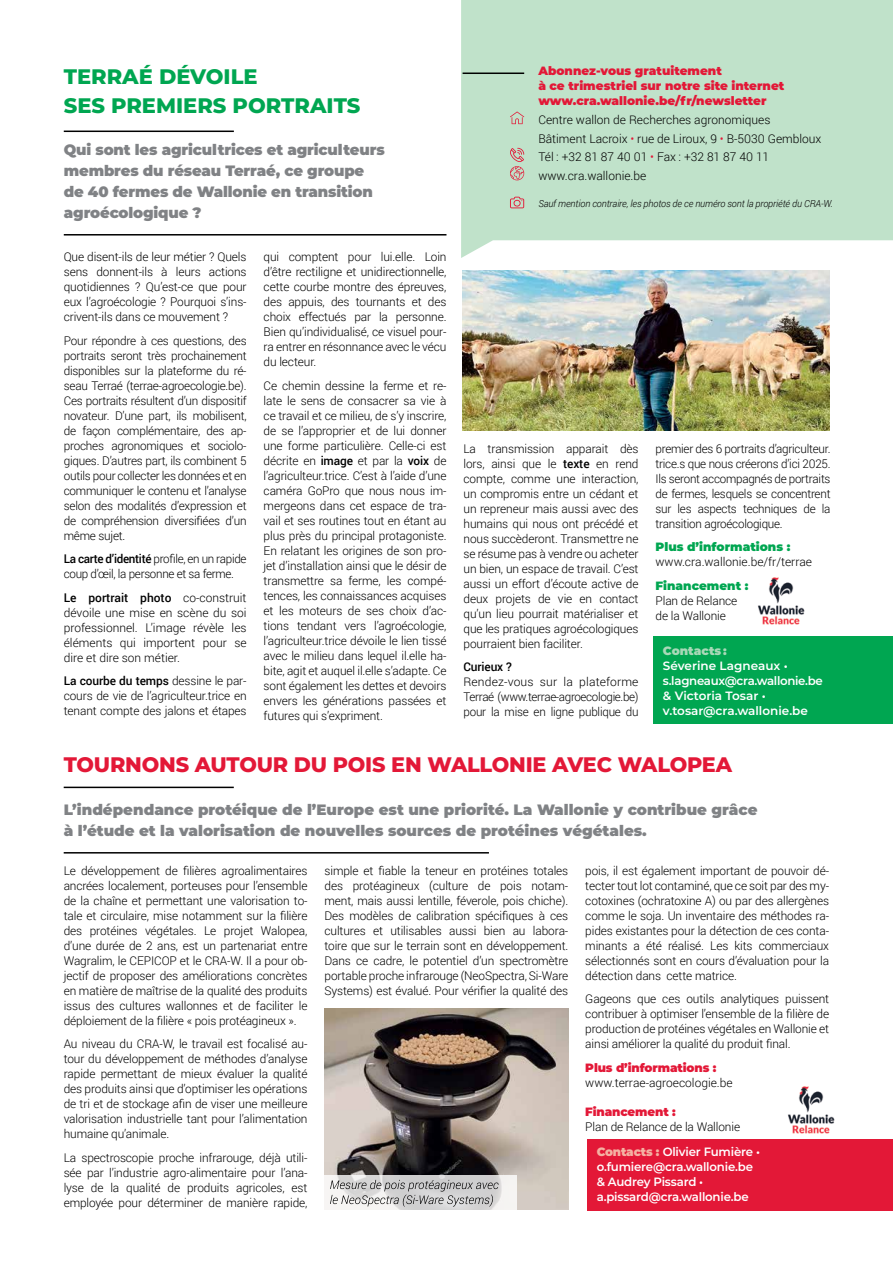
<style>
.page{position:relative;width:893px;height:1263px;background:#fff}
.page>*{position:absolute;margin:0;border:0;box-sizing:border-box;transform-origin:0 0}
.t1{font:800 21px "Montserrat";letter-spacing:-.01em;color:#e31837}
.t2{font:800 21px/28.5px "Montserrat";color:#00a651}
.t3{font:900 15px/21px "Montserrat";letter-spacing:-.005em;color:#808285}
.t4{font:300 12px/15px "Roboto";letter-spacing:-.01em;color:#000;text-align:justify}
.t5{font:600 12px/15px "Montserrat";letter-spacing:-.015em;color:#fff}
.t6{font:900 12px/15px "Montserrat";color:#e31837}
.t7{font:900 12px "Montserrat";color:#00a651}
.t8{font:900 12px "Montserrat";color:#a8d8b7}
.t9{font:500 12px "Roboto";letter-spacing:-.01em;color:#000}
.t10{font:italic 300 9.75px "Roboto";letter-spacing:-.01em;color:#000}
.s1{font-weight:500}
.s2{color:#e31837}
.s3{font-weight:900;color:#f4b1a2}
</style>
<div class="page">
<img style="left:788px;top:1086px;width:47px;height:48px">
<div style="left:461px;top:0;width:432px;height:258px;background:#c0e2ca"></div>
<hr style="left:64px;top:131px;width:170px;height:1px;background:#000">
<hr style="left:64px;top:234px;width:382px;height:2px;background:#000">
<svg style="left:510px;top:112px;width:14px;height:12px"></svg>
<hr style="left:463px;top:73px;width:61px;height:1px;background:#000">
<svg style="left:510px;top:148px;width:14px;height:32px"></svg>
<div style="left:654px;top:636px;width:239px;height:88px;background:#00a651"></div>
<svg style="left:510px;top:197px;width:14px;height:11px"></svg>
<img style="left:462px;top:270px;width:367px;height:160px">
<hr style="left:64px;top:787px;width:170px;height:1px;background:#000">
<hr style="left:64px;top:852px;width:425px;height:1px;background:#000">
<div style="left:587px;top:1139px;width:306px;height:72px;background:#e31837"></div>
<img style="left:325px;top:1008px;width:243px;height:202px">
<svg style="left:325px;top:1175px;width:192px;height:35px"></svg>
<img style="left:758px;top:577px;width:47px;height:48px">
<svg style="left:330px;top:1180px;width:169px;height:27px;background:#bdbcbd"></svg>
<h1 class="t2" style="left:64px;top:61px;width:298px">TERRAÉ DÉVOILE<br>SES PREMIERS PORTRAITS</h1>
<p class="t3" style="left:64px;top:138px;width:322px">Qui sont les agricultrices et agriculteurs membres du réseau Terraé, ce groupe de 40 fermes de Wallonie en transition agroécologique ?</p>
<p class="t4" style="left:64px;top:249px;width:184px">Que disent-ils de leur métier ? Quels sens donnent-ils à leurs actions quotidiennes ? Qu’est-ce que pour eux l’agroécologie ? Pourquoi s’ins&shy;crivent-ils dans ce mouvement ?</p>
<p class="t4" style="left:64px;top:333px;width:184px">Pour répondre à ces questions, des portraits seront très prochainement disponibles sur la plateforme du ré&shy;seau Terraé (terrae-agroecologie.be).<br>Ces portraits résultent d’un dispositif novateur. D’une part, ils mobilisent, de façon complémentaire, des ap&shy;proches agronomiques et sociolo&shy;giques. D’autres part, ils combinent 5 outils pour collecter les données et en communiquer le contenu et l’analyse selon des modalités d’expression et de compréhension diversifiées d’un même sujet.</p>
<p class="t4" style="left:64px;top:551px;width:184px"><span class="s1">La carte d’identité</span> profile, en un rapide coup d’œil, la personne et sa ferme.</p>
<p class="t4" style="left:64px;top:590px;width:184px"><span class="s1">Le portrait photo</span> co-construit dévoile une mise en scène du soi professionnel. L’image révèle les éléments qui importent pour se dire et dire son métier.</p>
<p class="t4" style="left:64px;top:673px;width:184px"><span class="s1">La courbe du temps</span> dessine le par&shy;cours de vie de l’agriculteur.trice en tenant compte des jalons et étapes</p>
<p class="t4" style="left:264px;top:249px;width:184px">qui comptent pour lui.elle. Loin d’être rectiligne et unidirectionnelle, cette courbe montre des épreuves, des appuis, des tournants et des choix effectués par la personne.<br>Bien qu’individualisé, ce visuel pour&shy;ra entrer en résonnance avec le vécu du lecteur.</p>
<p class="t4" style="left:264px;top:378px;width:184px">Ce chemin dessine la ferme et re&shy;late le sens de consacrer sa vie à ce travail et ce milieu, de s’y inscrire, de se l’approprier et de lui donner une forme particulière. Celle-ci est décrite en <span class="s1">image</span> et par la <span class="s1">voix</span> de l’agriculteur.trice. C’est à l’aide d’une caméra GoPro que nous nous im&shy;mergeons dans cet espace de tra&shy;vail et ses routines tout en étant au plus près du principal protagoniste.<br>En relatant les origines de son pro&shy;jet d’installation ainsi que le désir de transmettre sa ferme, les compé&shy;tences, les connaissances acquises et les moteurs de ses choix d’ac&shy;tions tendant vers l’agroécologie, l’agriculteur.trice dévoile le lien tissé avec le milieu dans lequel il.elle ha&shy;bite, agit et auquel il.elle s’adapte. Ce sont également les dettes et devoirs envers les générations passées et futures qui s’expriment.</p>
<p class="t6" style="left:538px;top:63px;width:248px">Abonnez-vous gratuitement<br>à ce trimestriel sur notre site internet www.cra.wallonie.be/fr/newsletter</p>
<p class="t4" style="left:538px;top:110px;width:285px;line-height:18.8px;text-align:left">Centre wallon de Recherches agronomiques Bâtiment Lacroix <span class="s2">•</span> rue de Liroux, 9 <span class="s2">•</span> B-5030 Gembloux Tél : +32 81 87 40 01 <span class="s2">•</span> Fax : +32 81 87 40 11 www.cra.wallonie.be</p>
<p class="t10" style="left:538px;top:197px;width:296px">Sauf mention contraire, les photos de ce numéro sont la propriété du CRA-W.</p>
<p class="t4" style="left:463px;top:440px;width:177px">La transmission apparait dès lors, ainsi que le <span class="s1">texte</span> en rend compte, comme une interaction, un compromis entre un cédant et un repreneur mais aussi avec des humains qui nous ont précédé et nous succèderont. Transmettre ne se résume pas à vendre ou acheter un bien, un espace de travail. C’est aussi un effort d’écoute active de deux projets de vie en contact qu’un lieu pourrait matérialiser et que les pratiques agroécologiques pourraient bien faciliter.</p>
<p class="t9" style="left:463px;top:658px;width:50px">Curieux ?</p>
<p class="t4" style="left:463px;top:674px;width:177px">Rendez-vous sur la plateforme Terraé (www.terrae-agroecologie.be) pour la mise en ligne publique du</p>
<p class="t4" style="left:655px;top:440px;width:177px">premier des 6 portraits d’agriculteur. trice.s que nous créerons d’ici 2025.<br>Ils seront accompagnés de portraits de fermes, lesquels se concentrent sur les aspects techniques de la transition agroécologique.</p>
<p class="t7" style="left:655px;top:538px;width:136px">Plus d’informations :</p>
<p class="t4" style="left:655px;top:554px;width:158px">www.cra.wallonie.be/fr/terrae</p>
<p class="t7" style="left:655px;top:576px;width:94px">Financement :</p>
<p class="t4" style="left:655px;top:592px;width:83px">Plan de Relance de la Wallonie</p>
<p class="t8" style="left:663px;top:641px;width:65px">Contacts :</p>
<p class="t5" style="left:663px;top:657px;width:161px">Séverine Lagneaux • s.lagneaux@cra.wallonie.be &amp; Victoria Tosar • v.tosar@cra.wallonie.be</p>
<h1 class="t1" style="left:64px;top:749px;width:670px">TOURNONS AUTOUR DU POIS EN WALLONIE AVEC WALOPEA</h1>
<p class="t3" style="left:64px;top:798px;width:695px">L’indépendance protéique de l’Europe est une priorité. La Wallonie y contribue grâce à l’étude et la valorisation de nouvelles sources de protéines végétales.</p>
<p class="t4" style="left:64px;top:862px;width:245px">Le développement de filières agroalimentaires ancrées localement, porteuses pour l’ensemble de la chaîne et permettant une valorisation to&shy;tale et circulaire, mise notamment sur la filière des protéines végétales. Le projet Walopea, d’une durée de 2 ans, est un partenariat entre Wagralim, le CEPICOP et le CRA-W. Il a pour ob&shy;jectif de proposer des améliorations concrètes en matière de maîtrise de la qualité des produits issus des cultures wallonnes et de faciliter le déploiement de la filière « pois protéagineux ».</p>
<p class="t4" style="left:64px;top:1036px;width:245px">Au niveau du CRA-W, le travail est focalisé au&shy;tour du développement de méthodes d’analyse rapide permettant de mieux évaluer la qualité des produits ainsi que d’optimiser les opérations de tri et de stockage afin de viser une meilleure valorisation industrielle tant pour l’alimentation humaine qu’animale.</p>
<p class="t4" style="left:64px;top:1149px;width:245px">La spectroscopie proche infrarouge, déjà utili&shy;sée par l’industrie agro-alimentaire pour l’ana&shy;lyse de la qualité de produits agricoles, est employée pour déterminer de manière rapide,</p>
<p class="t4" style="left:324px;top:862px;width:245px">simple et fiable la teneur en protéines totales des protéagineux (culture de pois notam&shy;ment, mais aussi lentille, féverole, pois chiche).<br>Des modèles de calibration spécifiques à ces cultures et utilisables aussi bien au labora&shy;toire que sur le terrain sont en développement.<br>Dans ce cadre, le potentiel d’un spectromètre portable proche infrarouge (NeoSpectra, Si-Ware Systems) est évalué. Pour vérifier la qualité des</p>
<p class="t4" style="left:585px;top:862px;width:245px">pois, il est également important de pouvoir dé&shy;tecter tout lot contaminé, que ce soit par des my&shy;cotoxines (ochratoxine A) ou par des allergènes comme le soja. Un inventaire des méthodes ra&shy;pides existantes pour la détection de ces conta&shy;minants a été réalisé. Les kits commerciaux sélectionnés sont en cours d’évaluation pour la détection dans cette matrice.</p>
<p class="t4" style="left:585px;top:991px;width:245px">Gageons que ces outils analytiques puissent contribuer à optimiser l’ensemble de la filière de production de protéines végétales en Wallonie et ainsi améliorer la qualité du produit final.</p>
<p class="t6" style="left:585px;top:1059px;width:133px">Plus d’informations :</p>
<p class="t4" style="left:585px;top:1074px;width:149px">www.terrae-agroecologie.be</p>
<p class="t6" style="left:585px;top:1104px;width:92px">Financement :</p>
<p class="t4" style="left:585px;top:1119px;width:156px">Plan de Relance de la Wallonie</p>
<p class="t5" style="left:597px;top:1144px;width:165px"><span class="s3">Contacts :</span> Olivier Fumière • o.fumiere@cra.wallonie.be &amp; Audrey Pissard • a.pissard@cra.wallonie.be</p>
</div>
